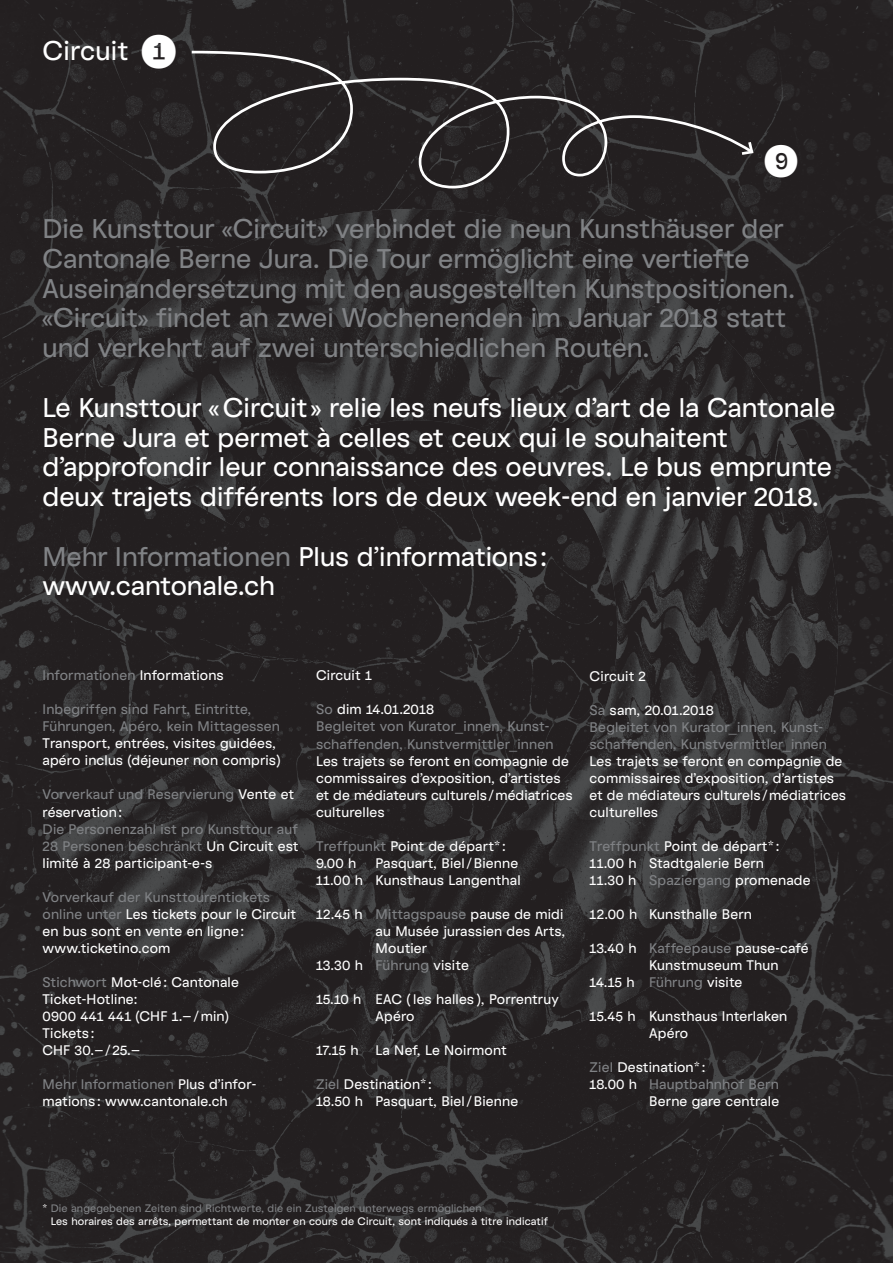
<style>
.page{position:relative;width:893px;height:1263px;background:#fff}
.page>*{position:absolute;margin:0;border:0;box-sizing:border-box;transform-origin:0 0}
.t1{font:300 39px "RM Ellipsis CAN1718";color:#fff}
.t2{font:300 37.5px "RM Ellipsis CAN1718";color:#fff}
.t3{font:26.25px/29.7px "RM Ellipsis CAN1718";color:#fff}
.t4{font:26.25px/29.7px "RM Ellipsis CAN1718";color:#808285}
.t5{font:13.5px/17px "RM Ellipsis CAN1718";letter-spacing:.015em;color:#fff}
.t6{font:13.5px/17px "RM Ellipsis CAN1718";letter-spacing:.015em;color:#808285}
.t7{font:10.5px/12.8px "RM Ellipsis CAN1718";letter-spacing:.015em;color:#fff}
.s1{color:#808285}
.s2{color:#fff}
</style>
<div class="page">
<img style="left:0;top:0;width:893px;height:1263px">
<img style="left:50px;top:209px;width:788px;height:845px">
<svg style="left:189px;top:49px;width:567px;height:141px;background:#2e2a2b"></svg>
<svg style="left:739px;top:139px;width:16px;height:18px"></svg>
<h3 class="t3" style="left:43px;top:36px;width:87px">Circuit</h3>
<h1 class="t1" style="left:140px;top:30px;width:39px">❶</h1>
<h2 class="t2" style="left:763px;top:140px;width:37px">❾</h2>
<p class="t4" style="left:43px;top:214px;width:754px">Die Kunsttour «Circuit» verbindet die neun Kunsthäuser der Cantonale Berne Jura. Die Tour ermöglicht eine vertiefte Auseinandersetzung mit den ausgestellten Kunstpositionen. «Circuit» findet an zwei Wochenenden im Januar 2018 statt und verkehrt auf zwei unterschiedlichen Routen.</p>
<p class="t3" style="left:43px;top:393px;width:794px">Le Kunsttour « Circuit » relie les neufs lieux d’art de la Cantonale Berne Jura et permet à celles et ceux qui le souhaitent d’approfondir leur connaissance des oeuvres. Le bus emprunte deux trajets différents lors de deux week-end en janvier 2018.</p>
<h3 class="t3" style="left:43px;top:542px;width:506px"><span class="s1">Mehr Informationen</span> Plus d’informations : www.cantonale.ch</h3>
<p class="t6" style="left:43px;top:667px;width:183px">Informationen <span class="s2">Informations</span></p>
<p class="t6" style="left:43px;top:701px;width:239px">Inbegriffen sind Fahrt, Eintritte,<br>Führungen, Apéro, kein Mittagessen</p>
<p class="t5" style="left:43px;top:735px;width:240px">Transport, entrées, visites guidées, apéro inclus (déjeuner non compris)</p>
<p class="t6" style="left:43px;top:786px;width:253px">Vorverkauf und Reservierung <span class="s2">Vente et réservation :</span></p>
<p class="t6" style="left:43px;top:820px;width:258px;text-align:justify">Die Personenzahl ist pro Kunsttour auf 28 Personen beschränkt <span class="s2">Un Circuit est limité à 28 participant-e-s</span></p>
<p class="t5" style="left:43px;top:888px;width:255px"><span class="s1">Vorverkauf der Kunsttourentickets online unter</span> Les tickets pour le Circuit en bus sont en vente en ligne : www.ticketino.com</p>
<p class="t5" style="left:43px;top:973px;width:198px"><span class="s1">Stichwort</span> Mot-clé : Cantonale<br>Ticket-Hotline:<br>0900 441 441 (CHF 1.– / min)<br>Tickets :<br>CHF 30.– / 25.–</p>
<p class="t5" style="left:43px;top:1076px;width:215px"><span class="s1">Mehr Informationen</span> Plus d’infor&shy;mations : www.cantonale.ch</p>
<p class="t5" style="left:316px;top:667px;width:57px">Circuit 1</p>
<p class="t6" style="left:316px;top:701px;width:239px">So <span class="s2">dim 14.01.2018<br></span>Begleitet von Kurator_innen, Kunst&shy;schaffenden, Kunstvermittler_innen</p>
<p class="t5" style="left:316px;top:752px;width:258px">Les trajets se feront en compagnie de commissaires d’exposition, d’artistes et de médiateurs culturels / médiatrices culturelles</p>
<p class="t5" style="left:316px;top:837px;width:191px"><span class="s1">Treffpunkt</span> Point de départ* :<br>9.00 h</p>
<p class="t5" style="left:316px;top:854px;width:206px;text-align:right">Pasquart, Biel / Bienne<br>11.00 h Kunsthaus Langenthal</p>
<p class="t5" style="left:316px;top:905px;width:249px">12.45 h <span class="s1">Mittagspause</span> pause de midi</p>
<p class="t5" style="left:376px;top:922px;width:191px">au Musée jurassien des Arts,</p>
<p class="t5" style="left:376px;top:940px;width:53px">Moutier</p>
<p class="t5" style="left:316px;top:957px;width:154px">13.30 h <span class="s1">Führung</span> visite</p>
<p class="t5" style="left:376px;top:991px;width:185px;text-indent:-60px">15.10 h EAC ( les halles ), Porrentruy<br>Apéro</p>
<p class="t5" style="left:316px;top:1042px;width:44px">17.15 h</p>
<p class="t5" style="left:376px;top:1042px;width:133px">La Nef, Le Noirmont</p>
<p class="t5" style="left:316px;top:1076px;width:204px"><span class="s1">Ziel</span> Destination* :<br>18.50 h Pasquart, Biel / Bienne</p>
<p class="t5" style="left:590px;top:667px;width:58px">Circuit 2</p>
<p class="t6" style="left:590px;top:701px;width:239px">Sa <span class="s2">sam, 20.01.2018<br></span>Begleitet von Kurator_innen, Kunst&shy;schaffenden, Kunstvermittler_innen</p>
<p class="t5" style="left:590px;top:752px;width:258px">Les trajets se feront en compagnie de commissaires d’exposition, d’artistes et de médiateurs culturels / médiatrices culturelles</p>
<p class="t5" style="left:590px;top:837px;width:222px"><span class="s1">Treffpunkt</span> Point de départ* :<br>11.00 h Stadtgalerie Bern<br>11.30 h <span class="s1">Spaziergang</span> promenade</p>
<p class="t5" style="left:590px;top:906px;width:164px">12.00 h Kunsthalle Bern</p>
<p class="t5" style="left:590px;top:940px;width:220px">13.40 h <span class="s1">Kaffeepause</span> pause-café</p>
<p class="t5" style="left:649px;top:957px;width:131px">Kunstmuseum Thun</p>
<p class="t5" style="left:590px;top:974px;width:154px">14.15 h <span class="s1">Führung</span> visite</p>
<p class="t5" style="left:649px;top:1008px;width:139px;text-indent:-60px">15.45 h Kunsthaus Interlaken<br>Apéro</p>
<p class="t5" style="left:590px;top:1059px;width:117px"><span class="s1">Ziel</span> Destination* :</p>
<p class="t6" style="left:590px;top:1076px;width:191px"><span class="s2">18.00 h</span> Hauptbahnhof Bern</p>
<p class="t5" style="left:649px;top:1093px;width:131px">Berne gare centrale</p>
<p class="t7" style="left:51px;top:1202px;width:499px;text-indent:-8px">* <span class="s1">Die angegebenen Zeiten sind Richtwerte, die ein Zusteigen unterwegs ermöglichen<br></span>Les horaires des arrêts, permettant de monter en cours de Circuit, sont indiqués à titre indicatif</p>
</div>
